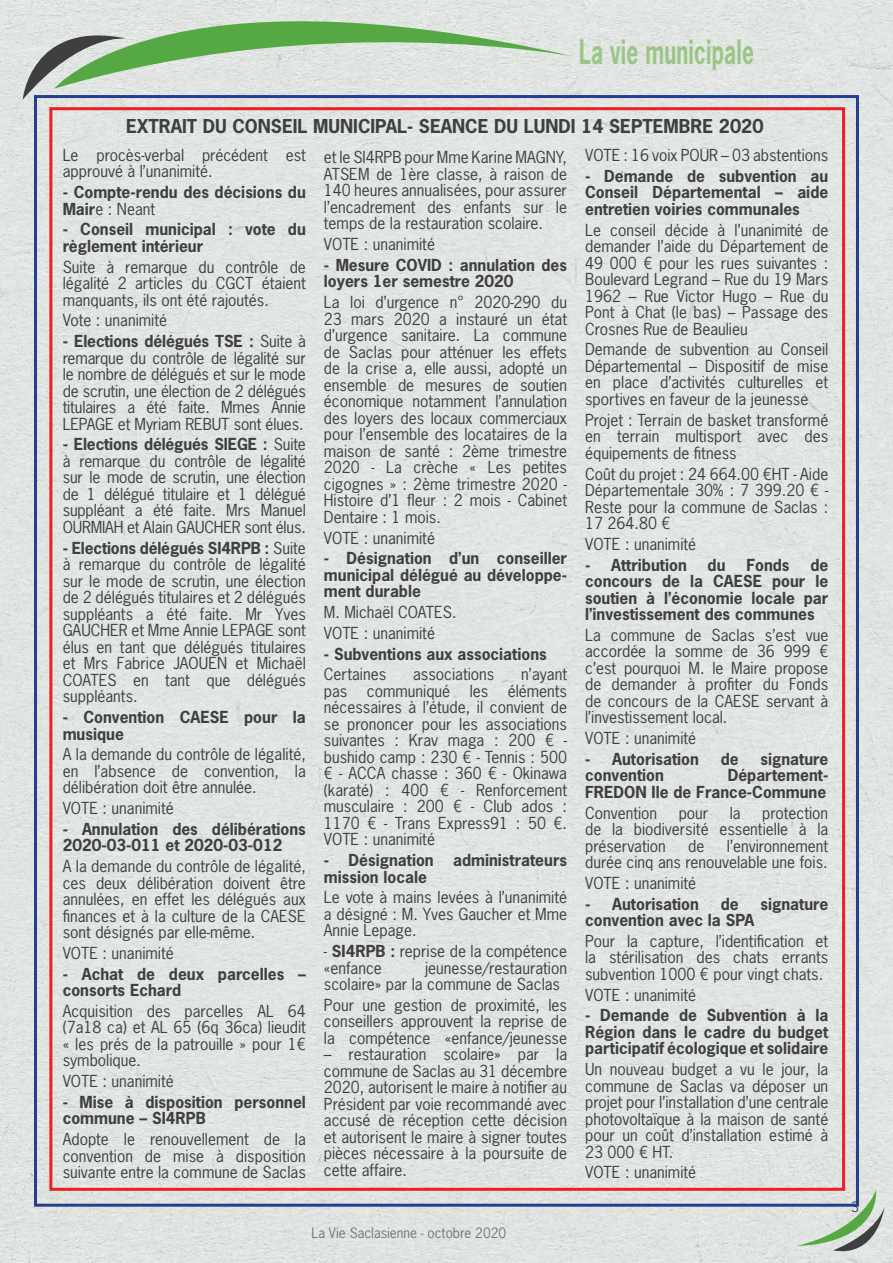
<style>
.page{position:relative;width:893px;height:1263px;background:#fff}
.page>*{position:absolute;margin:0;border:0;box-sizing:border-box;transform-origin:0 0}
.t1{font:700 31.5px "News Gothic Std";letter-spacing:.01em;color:#9bc586;scale:.67 1}
.t2{font:700 18px "News Gothic Std";color:#3f3f3f}
.t3{font:15.6px/16.5px "News Gothic Std";color:#3f3f3f;text-align:justify}
.t4{font:700 15.6px/16.5px "News Gothic Std";color:#3f3f3f}
.t5{font:13.5px "News Gothic Std";color:#797575}
.t6{font:13.5px "News Gothic Std";color:#3f3f3f}
.s1{font-weight:400}
.s2{font-weight:700}
</style>
<div class="page">
<img style="left:0;top:0;width:893px;height:1158px">
<img style="left:0;top:1158px;width:893px;height:105px">
<svg style="left:797px;top:1189px;width:88px;height:73px;background:#c1cbc2"></svg>
<svg style="left:54px;top:0;width:519px;height:89px;background:#c6d9c3"></svg>
<svg style="left:23px;top:19px;width:103px;height:81px;background:#aebcb0"></svg>
<h1 class="t1" style="left:579px;top:31px;width:262px">La vie municipale</h1>
<p class="t2" style="left:126px;top:114px;width:639px">EXTRAIT DU CONSEIL MUNICIPAL- SEANCE DU LUNDI 14 SEPTEMBRE 2020</p>
<p class="t3" style="left:63px;top:147px;width:245px">Le procès-verbal précédent est approuvé à l’unanimité.</p>
<p class="t4" style="left:63px;top:184px;width:245px">- Compte-rendu des décisions du<br>Mair<span class="s1">e : Neant</span></p>
<p class="t4" style="left:63px;top:221px;width:245px">- Conseil municipal : vote du règlement intérieur</p>
<p class="t3" style="left:63px;top:258px;width:245px">Suite à remarque du contrôle de légalité 2 articles du CGCT étaient manquants, ils ont été rajoutés.</p>
<p class="t3" style="left:63px;top:312px;width:106px">Vote : unanimité</p>
<p class="t3" style="left:63px;top:333px;width:245px"><span class="s2">- Elections délégués TSE :</span> Suite à remarque du contrôle de légalité sur le nombre de délégués et sur le mode de scrutin, une élection de 2 délégués titulaires a été faite. Mmes Annie LEPAGE et Myriam REBUT sont élues.</p>
<p class="t3" style="left:63px;top:436px;width:245px"><span class="s2">- Elections délégués SIEGE :</span> Suite à remarque du contrôle de légalité sur le mode de scrutin, une élection de 1 délégué titulaire et 1 délégué suppléant a été faite. Mrs Manuel OURMIAH et Alain GAUCHER sont élus.</p>
<p class="t3" style="left:63px;top:539px;width:245px"><span class="s2">- Elections délégués SI4RPB :</span> Suite à remarque du contrôle de légalité sur le mode de scrutin, une élection de 2 délégués titulaires et 2 délégués suppléants a été faite. Mr Yves GAUCHER et Mme Annie LEPAGE sont élus en tant que délégués titulaires et Mrs Fabrice JAOUEN et Michaël COATES en tant que délégués suppléants.</p>
<p class="t4" style="left:63px;top:709px;width:245px">- Convention CAESE pour la musique</p>
<p class="t3" style="left:63px;top:746px;width:245px">A la demande du contrôle de légalité, en l’absence de convention, la délibération doit être annulée.</p>
<p class="t3" style="left:63px;top:800px;width:113px">VOTE : unanimité</p>
<p class="t4" style="left:63px;top:820px;width:245px">- Annulation des délibérations<br>2020-03-011 et 2020-03-012</p>
<p class="t3" style="left:63px;top:858px;width:245px">A la demande du contrôle de légalité, ces deux délibération doivent être annulées, en effet les délégués aux finances et à la culture de la CAESE sont désignés par elle-même.</p>
<p class="t3" style="left:63px;top:944px;width:113px">VOTE : unanimité</p>
<p class="t4" style="left:63px;top:965px;width:245px">- Achat de deux parcelles – consorts Echard</p>
<p class="t3" style="left:63px;top:1002px;width:245px">Acquisition des parcelles AL 64 (7a18 ca) et AL 65 (6q 36ca) lieudit « les prés de la patrouille » pour 1€ symbolique.</p>
<p class="t3" style="left:63px;top:1073px;width:113px">VOTE : unanimité</p>
<p class="t4" style="left:63px;top:1093px;width:245px">- Mise à disposition personnel commune – SI4RPB</p>
<p class="t3" style="left:63px;top:1131px;width:245px">Adopte le renouvellement de la convention de mise à disposition suivante entre la commune de Saclas</p>
<p class="t3" style="left:324px;top:149px;width:245px">et le SI4RPB pour Mme Karine MAGNY, ATSEM de 1ère classe, à raison de 140 heures annualisées, pour assurer l’encadrement des enfants sur le temps de la restauration scolaire.</p>
<p class="t3" style="left:324px;top:236px;width:113px">VOTE : unanimité</p>
<p class="t4" style="left:324px;top:256px;width:245px">- Mesure COVID : annulation des loyers 1er semestre 2020</p>
<p class="t3" style="left:324px;top:294px;width:245px">La loi d’urgence n° 2020-290 du 23 mars 2020 a instauré un état d’urgence sanitaire. La commune de Saclas pour atténuer les effets de la crise a, elle aussi, adopté un ensemble de mesures de soutien économique notamment l’annulation des loyers des locaux commerciaux pour l’ensemble des locataires de la maison de santé : 2ème trimestre 2020 - La crèche « Les petites cigognes » : 2ème trimestre 2020 - Histoire d’1 fleur : 2 mois - Cabinet Dentaire : 1 mois.</p>
<p class="t3" style="left:324px;top:529px;width:113px">VOTE : unanimité</p>
<p class="t4" style="left:324px;top:550px;width:245px;text-align:justify">- Désignation d’un conseiller municipal délégué au développe&shy;ment durable</p>
<p class="t3" style="left:324px;top:602px;width:134px;line-height:20.7px">M. Michaël COATES.<br>VOTE : unanimité</p>
<p class="t4" style="left:324px;top:645px;width:224px">- Subventions aux associations</p>
<p class="t3" style="left:324px;top:666px;width:64px">Certaines</p>
<p class="t3" style="left:413px;top:666px;width:83px">associations</p>
<p class="t3" style="left:324px;top:666px;width:245px;text-indent:197px">n’ayant pas communiqué les éléments nécessaires à l’étude, il convient de se prononcer pour les associations suivantes : Krav maga : 200 € - bushido camp : 230 € - Tennis : 500 € - ACCA chasse : 360 € - Okinawa (karaté) : 400 € - Renforcement musculaire : 200 € - Club ados :<br>1170 € - Trans Express91 : 50 €.<br>VOTE : unanimité</p>
<p class="t4" style="left:324px;top:852px;width:245px">- Désignation administrateurs mission locale</p>
<p class="t3" style="left:324px;top:889px;width:245px">Le vote à mains levées à l’unanimité a désigné : M. Yves Gaucher et Mme Annie Lepage.</p>
<p class="t3" style="left:324px;top:943px;width:245px">- <span class="s2">SI4RPB :</span> reprise de la compétence «enfance</p>
<p class="t3" style="left:324px;top:959px;width:245px;text-indent:101px">jeunesse/restauration scolaire» par la commune de Saclas</p>
<p class="t3" style="left:324px;top:996px;width:245px">Pour une gestion de proximité, les conseillers approuvent la reprise de la compétence «enfance/jeunesse</p>
<p class="t3" style="left:324px;top:1046px;width:245px">– restauration scolaire» par la commune de Saclas au 31 décembre 2020, autorisent le maire à notifier au Président par voie recommandé avec accusé de réception cette décision et autorisent le maire à signer toutes pièces nécessaire à la poursuite de cette affaire.</p>
<p class="t3" style="left:585px;top:147px;width:245px">VOTE : 16 voix POUR – 03 abstentions</p>
<p class="t4" style="left:585px;top:167px;width:245px;text-align:justify">- Demande de subvention au Conseil Départemental – aide entretien voiries communales</p>
<p class="t3" style="left:585px;top:221px;width:245px">Le conseil décide à l’unanimité de demander l’aide du Département de 49 000 € pour les rues suivantes :<br>Boulevard Legrand – Rue du 19 Mars 1962 – Rue Victor Hugo – Rue du Pont à Chat (le bas) – Passage des Crosnes Rue de Beaulieu</p>
<p class="t3" style="left:585px;top:341px;width:245px">Demande de subvention au Conseil Départemental – Dispositif de mise en place d’activités culturelles et sportives en faveur de la jeunesse</p>
<p class="t3" style="left:585px;top:411px;width:245px">Projet : Terrain de basket transformé en terrain multisport avec des équipements de fitness</p>
<p class="t3" style="left:585px;top:465px;width:245px">Coût du projet : 24 664.00 €HT - Aide Départementale 30% : 7 399.20 € - Reste pour la commune de Saclas :<br>17 264.80 €</p>
<p class="t3" style="left:585px;top:535px;width:113px">VOTE : unanimité</p>
<p class="t4" style="left:585px;top:556px;width:103px">- Attribution</p>
<p class="t4" style="left:708px;top:556px;width:19px">du</p>
<p class="t4" style="left:746px;top:556px;width:45px">Fonds</p>
<p class="t4" style="left:585px;top:556px;width:245px;text-align:justify;text-indent:225px">de concours de la CAESE pour le soutien à l’économie locale par l’investissement des communes</p>
<p class="t3" style="left:585px;top:626px;width:245px">La commune de Saclas s’est vue accordée la somme de 36 999 € c’est pourquoi M. le Maire propose de demander à profiter du Fonds de concours de la CAESE servant à l’investissement local.</p>
<p class="t3" style="left:585px;top:730px;width:113px">VOTE : unanimité</p>
<p class="t4" style="left:585px;top:750px;width:115px">- Autorisation</p>
<p class="t4" style="left:721px;top:750px;width:19px">de</p>
<p class="t4" style="left:760px;top:750px;width:69px">signature</p>
<p class="t4" style="left:585px;top:767px;width:80px">convention</p>
<p class="t4" style="left:585px;top:767px;width:245px;text-align:right">Département-<br>FREDON Ile de France-Commune</p>
<p class="t3" style="left:585px;top:804px;width:74px">Convention</p>
<p class="t3" style="left:679px;top:804px;width:31px">pour</p>
<p class="t3" style="left:730px;top:804px;width:12px">la</p>
<p class="t3" style="left:585px;top:804px;width:245px;text-indent:177px">protection de la biodiversité essentielle à la préservation</p>
<p class="t3" style="left:585px;top:837px;width:245px;text-align:right">l’environnement<br>durée cinq ans renouvelable une fois.</p>
<p class="t3" style="left:585px;top:874px;width:113px">VOTE : unanimité</p>
<p class="t4" style="left:585px;top:895px;width:115px">- Autorisation</p>
<p class="t4" style="left:721px;top:895px;width:19px">de</p>
<p class="t4" style="left:760px;top:895px;width:69px">signature</p>
<p class="t4" style="left:585px;top:912px;width:171px">convention avec la SPA</p>
<p class="t3" style="left:585px;top:932px;width:245px">Pour la capture, l’identification et la stérilisation des chats errants subvention 1000 € pour vingt chats.</p>
<p class="t3" style="left:585px;top:986px;width:113px">VOTE : unanimité</p>
<p class="t4" style="left:585px;top:1007px;width:245px;text-align:justify">- Demande de Subvention à la Région dans le cadre du budget participatif écologique et solidaire</p>
<p class="t3" style="left:585px;top:1061px;width:245px">Un nouveau budget a vu le jour, la commune de Saclas va déposer un projet pour l’installation d’une centrale photovoltaïque à la maison de santé pour un coût d’installation estimé à 23 000 € HT.</p>
<p class="t3" style="left:585px;top:1164px;width:113px">VOTE : unanimité</p>
<p class="t3" style="left:688px;top:837px;width:18px">de</p>
<p class="t5" style="left:311px;top:1224px;width:196px">La Vie Saclasienne - octobre 2020</p>
<p class="t6" style="left:851px;top:1198px;width:9px">3</p>
</div>
